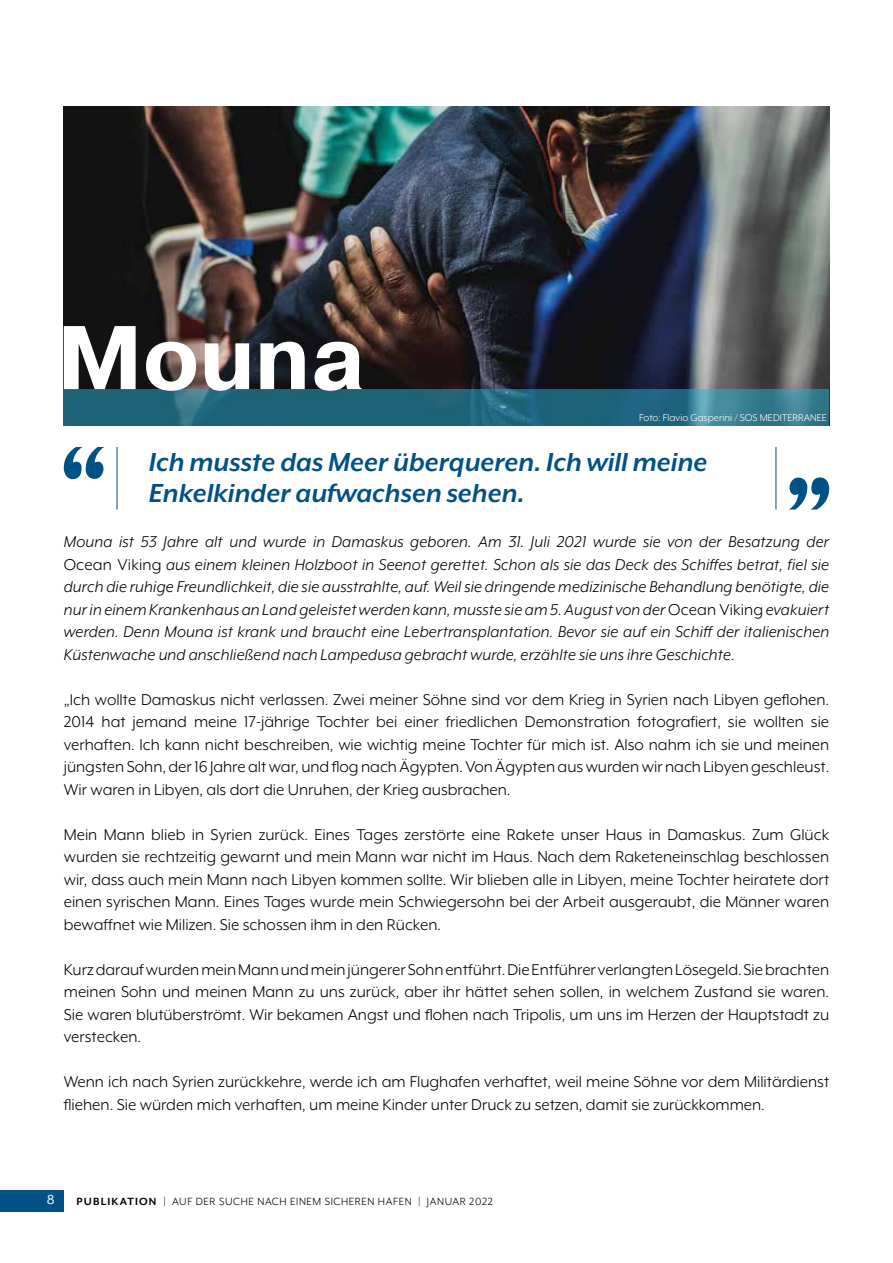
<style>
.page{position:relative;width:893px;height:1263px;background:#fff}
.page>*{position:absolute;margin:0;border:0;box-sizing:border-box;transform-origin:0 0}
.t1{font:700 90px "Pragmatica";color:#fff}
.t2{font:italic 700 30px/31.5px "Mr Eaves XL Mod OT";color:#005186}
.t3{font:18px/22.5px "Mr Eaves XL Mod OT";color:#000;text-align:justify}
.t4{font:italic 18px/22.5px "Mr Eaves XL Mod OT";letter-spacing:.01em;color:#000;text-align:justify}
.t5{font:15px "Mr Eaves XL Mod OT";color:#fff}
.t6{font:12px "Mr Eaves XL Mod OT";letter-spacing:.05em;color:#000}
.t7{font:11.25px "Mr Eaves XL Mod OT";color:#fff}
.s1{font-style:normal}
.s2{font-weight:700}
</style>
<div class="page">
<div style="left:0;top:1191px;width:64px;height:21px;background:#005186"></div>
<img style="left:64px;top:106px;width:765px;height:283px">
<svg style="left:64px;top:389px;width:765px;height:36px;background:#256a7f"></svg>
<hr style="left:117px;top:447px;width:1px;height:62px;background:#005186">
<svg style="left:64px;top:447px;width:40px;height:32px"></svg>
<hr style="left:775px;top:447px;width:1px;height:62px;background:#005186">
<svg style="left:789px;top:477px;width:40px;height:32px"></svg>
<h1 class="t1" style="left:57px;top:300px;width:309px">Mouna</h1>
<p class="t7" style="left:639px;top:411px;width:189px">Foto: Flavio Gasperini / SOS MEDITERRANEE</p>
<h2 class="t2" style="left:149px;top:446px;width:560px">Ich musste das Meer überqueren. Ich will meine<br>Enkelkinder aufwachsen sehen.</h2>
<p class="t4" style="left:64px;top:530px;width:767px">Mouna ist 53 Jahre alt und wurde in Damaskus geboren. Am 31. Juli 2021 wurde sie von der Besatzung der <span class="s1">Ocean Viking</span> aus einem kleinen Holzboot in Seenot gerettet. Schon als sie das Deck des Schiffes betrat, fiel sie durch die ruhige Freundlichkeit, die sie ausstrahlte, auf. Weil sie dringende medizinische Behandlung benötigte, die nur in einem Krankenhaus an Land geleistet werden kann, musste sie am 5. August von der <span class="s1">Ocean Viking</span> evakuiert werden. Denn Mouna ist krank und braucht eine Lebertransplantation. Bevor sie auf ein Schiff der italienischen Küstenwache und anschließend nach Lampedusa gebracht wurde, erzählte sie uns ihre Geschichte.</p>
<p class="t3" style="left:64px;top:688px;width:767px">„Ich wollte Damaskus nicht verlassen. Zwei meiner Söhne sind vor dem Krieg in Syrien nach Libyen geflohen.<br>2014 hat jemand meine 17-jährige Tochter bei einer friedlichen Demonstration fotografiert, sie wollten sie verhaften. Ich kann nicht beschreiben, wie wichtig meine Tochter für mich ist. Also nahm ich sie und meinen jüngsten Sohn, der 16 Jahre alt war, und flog nach Ägypten. Von Ägypten aus wurden wir nach Libyen geschleust.<br>Wir waren in Libyen, als dort die Unruhen, der Krieg ausbrachen.</p>
<p class="t3" style="left:64px;top:823px;width:767px">Mein Mann blieb in Syrien zurück. Eines Tages zerstörte eine Rakete unser Haus in Damaskus. Zum Glück wurden sie rechtzeitig gewarnt und mein Mann war nicht im Haus. Nach dem Raketeneinschlag beschlossen wir, dass auch mein Mann nach Libyen kommen sollte. Wir blieben alle in Libyen, meine Tochter heiratete dort einen syrischen Mann. Eines Tages wurde mein Schwiegersohn bei der Arbeit ausgeraubt, die Männer waren bewaffnet wie Milizen. Sie schossen ihm in den Rücken.</p>
<p class="t3" style="left:64px;top:958px;width:767px">Kurz darauf wurden mein Mann und mein jüngerer Sohn entführt. Die Entführer verlangten Lösegeld. Sie brachten meinen Sohn und meinen Mann zu uns zurück, aber ihr hättet sehen sollen, in welchem Zustand sie waren.<br>Sie waren blutüberströmt. Wir bekamen Angst und flohen nach Tripolis, um uns im Herzen der Hauptstadt zu verstecken.</p>
<p class="t3" style="left:64px;top:1070px;width:767px">Wenn ich nach Syrien zurückkehre, werde ich am Flughafen verhaftet, weil meine Söhne vor dem Militärdienst fliehen. Sie würden mich verhaften, um meine Kinder unter Druck zu setzen, damit sie zurückkommen.</p>
<p class="t5" style="left:47px;top:1192px;width:9px">8</p>
<p class="t6" style="left:77px;top:1195px;width:418px"><span class="s2">PUBLIKATION</span> | AUF DER SUCHE NACH EINEM SICHEREN HAFEN | JANUAR 2022</p>
</div>
